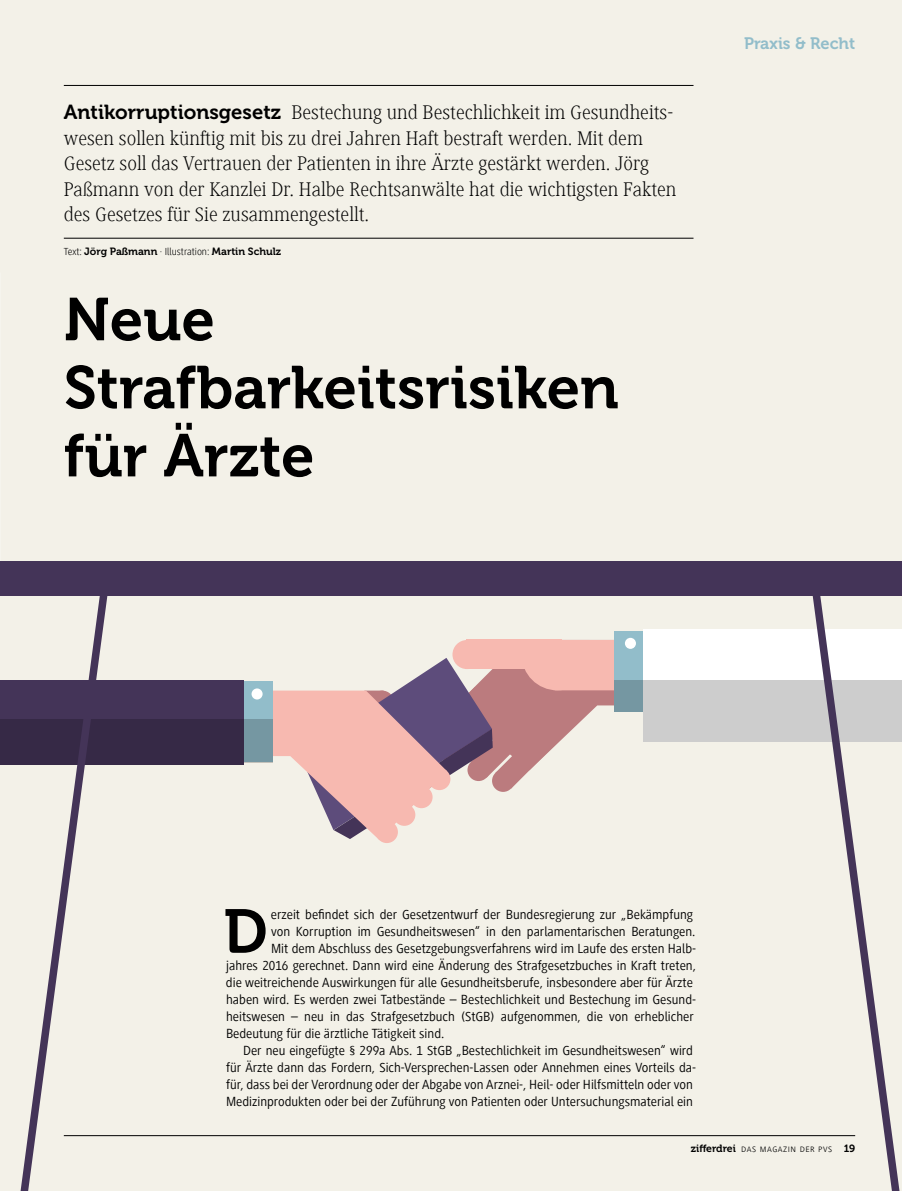
<style>
.page{position:relative;width:902px;height:1191px;background:#fff}
.page>*{position:absolute;margin:0;border:0;box-sizing:border-box;transform-origin:0 0}
.Brot___Initial{font:61.5px "Museo 700";color:#000}
.t1{font:60px/68.1px "Museo 700";color:#000}
.t2{font:300 20.25px/25.5px "Generis Serif Com";color:#000}
.RUBRIKTITEL{font:16.5px "Museo 700";color:#92bdca}
.Brot___Initial-2{font:13.65px "Generis Sans Com";color:#000}
.Brot{font:13.65px/17px "Generis Sans Com";color:#000}
.t3{font:10.5px "Museo 700";color:#000}
.t4{font:300 10.5px "Generis Sans Com";letter-spacing:.05em;color:#000}
.s1{font-family:"Museo 700";font-weight:400}
.s2{font-family:"Generis Sans Com";font-weight:300}
</style>
<div class="page">
<div style="left:0;top:0;width:901px;height:1191px;background:#f3f1e8"></div>
<div style="left:614px;top:631px;width:36px;height:80px;background:#92bdca"></div>
<div style="left:614px;top:680px;width:36px;height:31px;background:#7597a2"></div>
<div style="left:644px;top:629px;width:257px;height:113px;background:#fff"></div>
<div style="left:644px;top:680px;width:257px;height:62px;background:#cdcdcd"></div>
<div style="left:625px;top:638px;width:11px;height:11px;background:#fff;border-radius:50%"></div>
<svg style="left:271px;top:640px;width:345px;height:200px"></svg>
<div style="left:376px;top:821px;width:22px;height:22px;background:#f7b9b0;border-radius:50%"></div>
<div style="left:393px;top:803px;width:22px;height:23px;background:#f7b9b0;border-radius:50%"></div>
<div style="left:410px;top:786px;width:22px;height:22px;background:#f7b9b0;border-radius:50%"></div>
<div style="left:428px;top:768px;width:22px;height:22px;background:#f7b9b0;border-radius:50%"></div>
<div style="left:237px;top:681px;width:36px;height:81px;background:#92bdca"></div>
<div style="left:237px;top:719px;width:36px;height:43px;background:#7597a2"></div>
<div style="left:0;top:680px;width:243px;height:84px;background:#443458"></div>
<div style="left:0;top:719px;width:243px;height:45px;background:#362946"></div>
<div style="left:251px;top:688px;width:11px;height:11px;background:#fff;border-radius:50%"></div>
<hr style="left:64px;top:85px;width:629px;height:1px;background:#000">
<hr style="left:64px;top:238px;width:629px;height:1px;background:#000">
<div style="left:1px;top:561px;width:900px;height:34px;background:#443458"></div>
<svg style="left:13px;top:595px;width:101px;height:596px"></svg>
<svg style="left:805px;top:595px;width:96px;height:596px"></svg>
<hr style="left:64px;top:1135px;width:791px;height:1px;background:#000">
<p class="t2" style="left:64px;top:100px;width:614px"><span class="s1">Antikorruptionsgesetz</span> Bestechung und Bestechlichkeit im Gesundheits&shy;wesen sollen künftig mit bis zu drei Jahren Haft bestraft werden. Mit dem Gesetz soll das Vertrauen der Patienten in ihre Ärzte gestärkt werden. Jörg Paßmann von der Kanzlei Dr. Halbe Rechtsanwälte hat die wichtigsten Fakten des Gesetzes für Sie zusammengestellt.</p>
<p class="t3" style="left:64px;top:245px;width:219px"><span class="s2">Text:</span> Jörg Paßmann <span class="s2">· Illustration:</span> Martin Schulz</p>
<h2 class="t1" style="left:64px;top:286px;width:556px">Neue<br>Strafbarkeitsrisiken für Ärzte</h2>
<p class="RUBRIKTITEL" style="left:744px;top:34px;width:113px">Praxis &amp; Recht</p>
<p class="Brot___Initial" style="left:223px;top:897px;width:46px">D</p>
<p class="Brot___Initial-2" style="left:271px;top:906px;width:423px">erzeit befindet sich der Gesetzentwurf der Bundesregierung zur „Bekämpfung</p>
<p class="Brot___Initial-2" style="left:271px;top:923px;width:426px">von Korruption im Gesundheitswesen“ in den parlamentarischen Beratungen.</p>
<p class="Brot___Initial-2" style="left:271px;top:940px;width:425px">Mit dem Abschluss des Gesetzgebungsverfahrens wird im Laufe des ersten Halb-</p>
<p class="Brot___Initial-2" style="left:226px;top:957px;width:471px">jahres 2016 gerechnet. Dann wird eine Änderung des Strafgesetzbuches in Kraft treten,</p>
<p class="Brot___Initial-2" style="left:226px;top:974px;width:468px">die weitreichende Auswirkungen für alle Gesundheitsberufe, insbesondere aber für Ärzte</p>
<p class="Brot___Initial-2" style="left:226px;top:991px;width:471px">haben wird. Es werden zwei Tatbestände – Bestechlichkeit und Bestechung im Gesund-</p>
<p class="Brot___Initial-2" style="left:226px;top:1008px;width:469px">heitswesen – neu in das Strafgesetzbuch (StGB) aufgenommen, die von erheblicher</p>
<p class="Brot___Initial-2" style="left:226px;top:1025px;width:220px">Bedeutung für die ärztliche Tätigkeit sind.</p>
<p class="Brot" style="left:226px;top:1042px;width:471px;text-indent:17px">Der neu eingefügte § 299a Abs. 1 StGB „Bestechlichkeit im Gesundheitswesen“ wird für Ärzte dann das Fordern, Sich-Versprechen-Lassen oder Annehmen eines Vorteils da&shy;für, dass bei der Verordnung oder der Abgabe von Arznei-, Heil- oder Hilfsmitteln oder von Medizinprodukten oder bei der Zuführung von Patienten oder Untersuchungsmaterial ein</p>
<p class="t4" style="left:690px;top:1143px;width:141px"><span class="s1">zifferdrei</span> das Magazin der PVS</p>
<p class="t3" style="left:843px;top:1142px;width:13px">19</p>
</div>
